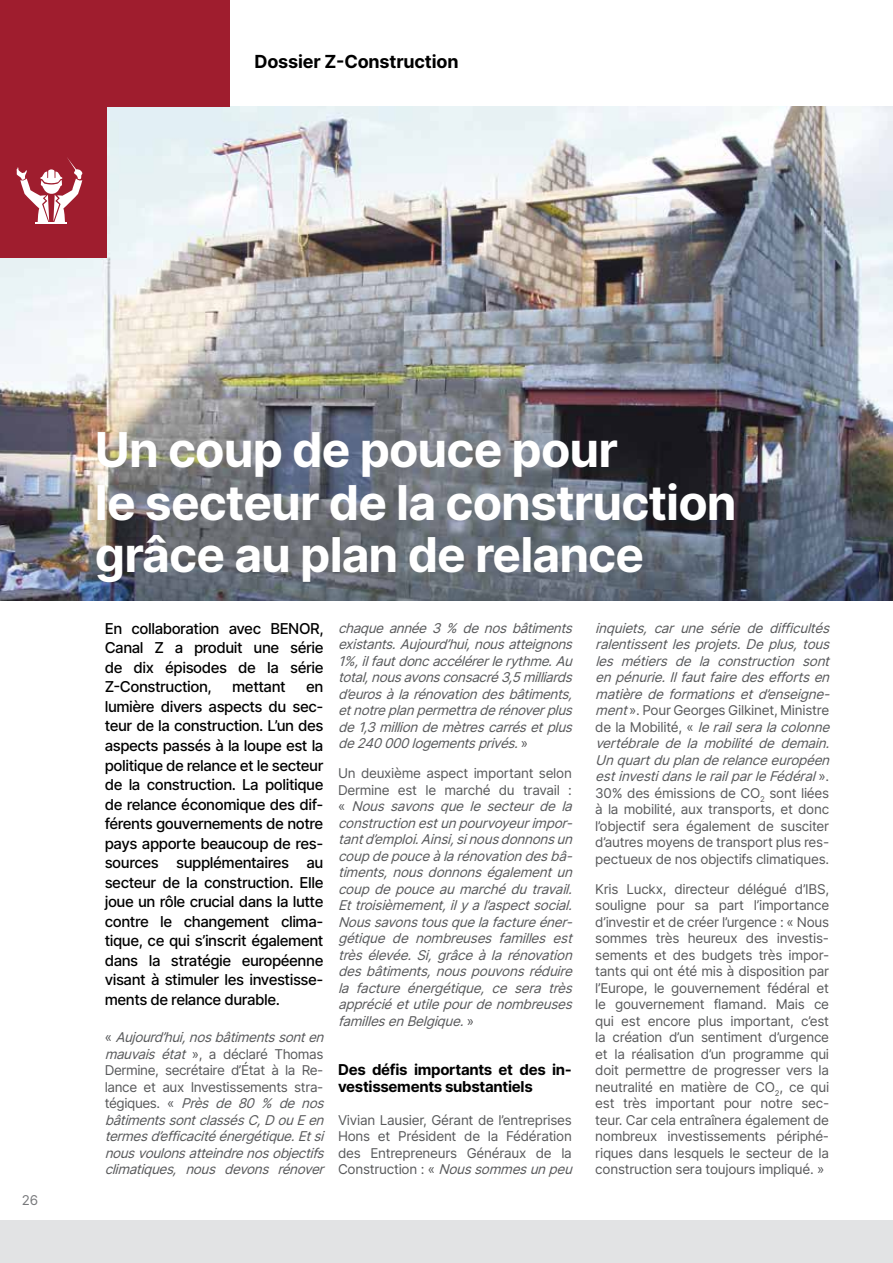
<style>
.page{position:relative;width:893px;height:1263px;background:#fff}
.page>*{position:absolute;margin:0;border:0;box-sizing:border-box;transform-origin:0 0}
.t1{font:700 48px/52.5px "Inter";letter-spacing:-.02em;color:#fff}
.t2{font:700 18px "Inter";letter-spacing:-.01em;color:#000}
.t3{font:500 15px/19.5px "Inter";letter-spacing:-.03em;color:#000;text-align:justify}
.t4{font:700 15px/16.5px "Inter";letter-spacing:-.02em;color:#000}
.t5{font:italic 13.5px/16.5px "Inter";color:#58595b}
.t6{font:13.5px/16.5px "Inter";letter-spacing:-.02em;color:#58595b;text-align:justify}
.t7{font:13.5px "Inter";color:#77787b}
.s1{font-style:normal}
.s2{font-style:italic}
</style>
<div class="page">
<div style="left:0;top:1220px;width:893px;height:43px;background:#e2e3e4"></div>
<img style="left:0;top:106px;width:893px;height:495px">
<div style="left:0;top:0;width:230px;height:106px;background:#9f1d2e"></div>
<div style="left:0;top:0;width:107px;height:257px;background:#9f1d2e"></div>
<svg style="left:17px;top:157px;width:65px;height:66px"></svg>
<hr style="left:36px;top:222px;width:31px;height:2px;background:#fff">
<h2 class="t2" style="left:254px;top:48px;width:206px">Dossier Z-Construction</h2>
<p class="t7" style="left:22px;top:1190px;width:18px">26</p>
<h1 class="t1" style="left:95px;top:422px;width:643px">Un coup de pouce pour<br>le secteur de la construction grâce au plan de relance</h1>
<p class="t5" style="left:595px;top:619px;width:240px">inquiets, car une série de difficultés ralentissentlesprojets.Deplus,tous les métiers de la construction sont enpénurie.Ilfautfairedeseffortsen matièredeformationsetd’enseigne&shy;ment<span class="s1">». Pour Georges Gilkinet, Ministre d e l a M o b i l i t é , «</span> lerailseralacolonne vertébrale de la mobilité de demain.<br>Unquartduplanderelanceeuropéen estinvestidanslerailparleFédéral <span class="s1">» .<br>30% des émissions de CO</span><sub>2</sub> <span class="s1">sont liées à la mobilité, aux transports, et donc l’objectif sera également de susciter d’autres moyens de transport plus res&shy;pectueux de nos objectifs climatiques.</span></p>
<p class="t6" style="left:595px;top:880px;width:235px">Kris Luckx, directeur délégué d’IBS, souligne pour sa part l’importance d’investir et de créer l’urgence : « Nous sommes très heureux des investis&shy;sements et des budgets très impor&shy;tants qui ont été mis à disposition par l’Europe, le gouvernement fédéral et le gouvernement flamand. Mais ce qui est encore plus important, c’est la création d’un sentiment d’urgence et la réalisation d’un programme qui doit permettre de progresser vers la neutralité en matière de CO<sub>2</sub>, ce qui est très important pour notre sec&shy;teur. Car cela entraînera également de nombreux investissements périphé&shy;riques dans lesquels le secteur de la construction sera toujours impliqué. »</p>
<p class="t5" style="left:338px;top:619px;width:240px;text-align:justify">chaqueannée3% denosbâtiments existants.Aujourd’hui,nousatteignons 1%,ilfautdoncaccélérerlerythme.Au total,nousavonsconsacré3,5milliards d’eurosàlarénovationdesbâtiments, etnotreplanpermettraderénoverplus de1,3milliondemètrescarrésetplus de240000logementsprivés. <span class="s1">»</span></p>
<p class="t5" style="left:338px;top:764px;width:240px"><span class="s1">Un deuxième aspect important selon Dermine est le marché du travail : «</span> Nous savons que le secteur de la constructionestunpourvoyeurimpor&shy;tantd’emploi.Ainsi,sinousdonnonsun coupdepouceàlarénovationdesbâ&shy;timents,nousdonnonségalementun coupdepouceaumarchédutravail.<br>Ettroisièmement,ilyal’aspectsocial.<br>Noussavonstousquelafactureéner&shy;gétique de nombreuses familles est trèsélevée.Si,grâceàlarénovation desbâtiments,nouspouvonsréduire la facture énergétique, ce sera très appréciéetutilepourdenombreuses famillesenBelgique. <span class="s1">»</span></p>
<p class="t4" style="left:338px;top:1061px;width:235px">Des défis importants et des in&shy;vestissements substantiels</p>
<p class="t6" style="left:338px;top:1111px;width:240px;text-align:left">Vivian Lausier, Gérant de l’entreprises Hons et Président de la Fédération des Entrepreneurs Généraux de la Construction : « <span class="s2">Noussommesunpeu</span></p>
<p class="t3" style="left:105px;top:618px;width:220px">En collaboration avec BENOR, Canal Z a produit une série de dix épisodes de la série Z-Construction,</p>
<p class="t3" style="left:232px;top:677px;width:55px">mettant</p>
<p class="t3" style="left:105px;top:677px;width:220px;text-indent:201px">en lumière divers aspects du sec&shy;teur de la construction. L’un des aspects passés à la loupe est la politique de relance et le secteur de la construction. La politique de relance économique des dif&shy;férents gouvernements de notre pays apporte beaucoup de res&shy;sources supplémentaires au secteur de la construction. Elle joue un rôle crucial dans la lutte contre le changement clima&shy;tique, ce qui s’inscrit également dans la stratégie européenne visant à stimuler les investisse&shy;ments de relance durable.</p>
<p class="t5" style="left:105px;top:1028px;width:225px"><span class="s1">«</span> Aujourd’hui,nosbâtimentssonten mauvais état <span class="s1">», a déclaré Thomas Dermine, secrétaire d’État à la Re&shy;lance et aux Investissements stra&shy;tégiques. «</span> Près de 80 % de nos bâtimentssontclassésC,DouEen termesd’efficacitéénergétique.Etsi nousvoulonsatteindrenosobjectifs climatiques, nous devons rénover</p>
</div>
